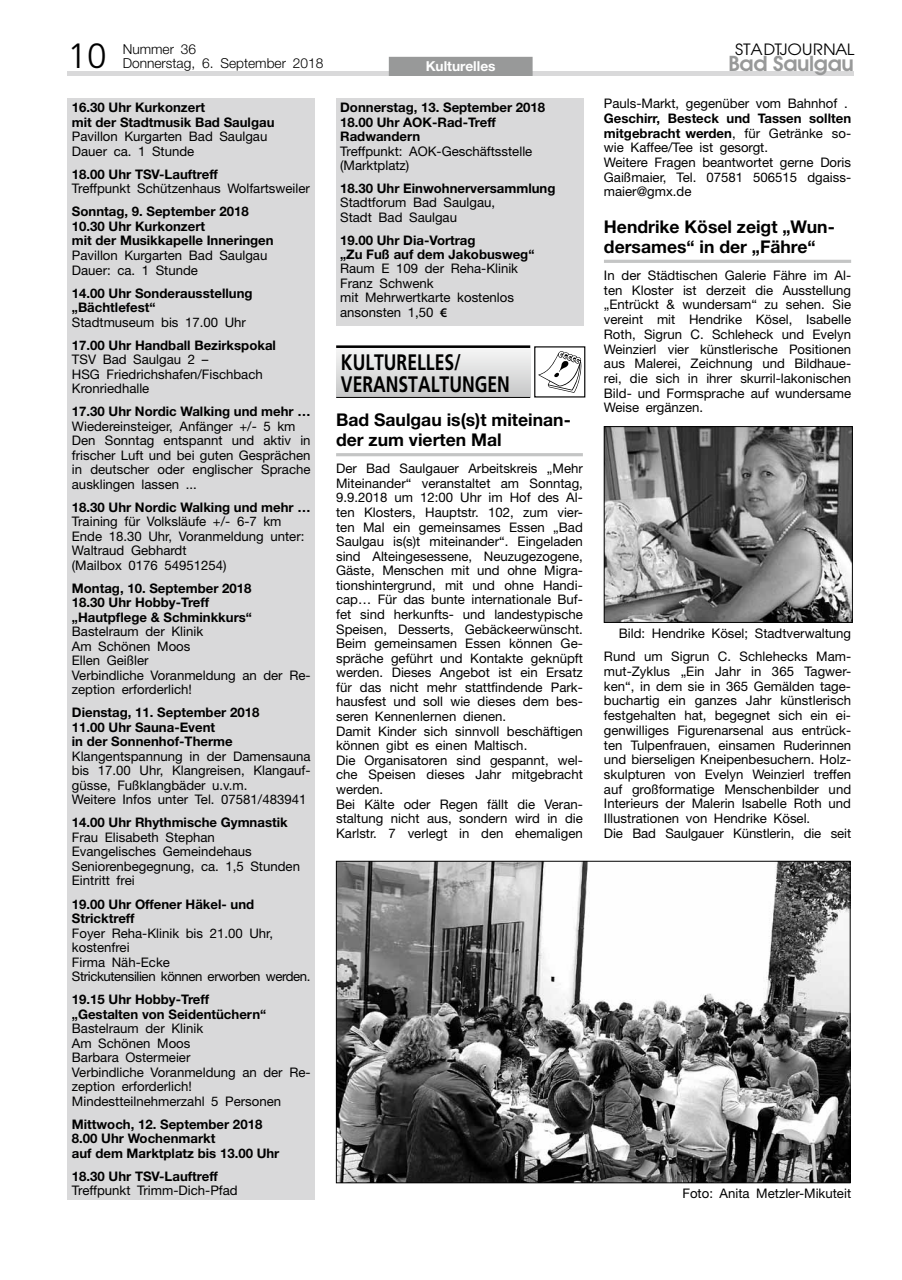
<style>
.page{position:relative;width:902px;height:1280px;background:#fff}
.page>*{position:absolute;margin:0;border:0;box-sizing:border-box;transform-origin:0 0}
.t1{font:300 35.1px "Frutiger";color:#000}
.t2{font:700 22.35px/21.8px "Frutiger";color:#000;scale:.78 1}
.t3{font:600 21.45px "Avant Garde Two BQ";letter-spacing:-.02em;color:#989999}
.t4{font:700 17.55px/19.5px "Helvetica Neue";color:#000}
.t5{font:16.35px "Avant Garde Two BQ";color:#000;scale:1.08 1}
.t6{font:300 13.65px/13.5px "Helvetica Neue";color:#000}
.t7{font:700 13.65px "Helvetica Neue";color:#fff}
.t8{font:13.2px/14.5px "Helvetica Neue";color:#000}
.t9{font:700 13.2px/14.5px "Helvetica Neue";color:#000}
.s1{font-family:"Myriad Pro";font-weight:600}
.s2{font-weight:700}
</style>
<div class="page">
<div style="left:68px;top:71px;width:785px;height:5px;background:#d9d9da"></div>
<div style="left:389px;top:57px;width:143px;height:19px;background:#989999"></div>
<div style="left:68px;top:98px;width:247px;height:1101px;background:#d9d9da"></div>
<div style="left:336px;top:98px;width:247px;height:227px;background:#d9d9da"></div>
<hr style="left:604px;top:260px;width:247px;height:3px;background:#c4c5c5">
<img style="left:606px;top:428px;width:244px;height:193px">
<div style="left:604px;top:426px;width:248px;height:197px;border:1px solid #000"></div>
<hr style="left:336px;top:453px;width:247px;height:3px;background:#c4c5c5">
<div style="left:336px;top:348px;width:194px;height:48px;background:linear-gradient(to bottom,#f6f6f6,#c8c9c9)"></div>
<div style="left:534px;top:346px;width:51px;height:51px;border:1px solid #000"></div>
<svg style="left:538px;top:351px;width:44px;height:42px"></svg>
<hr style="left:336px;top:345px;width:194px;height:3px;background:#000">
<hr style="left:336px;top:397px;width:194px;height:1px;background:#000">
<img style="left:338px;top:863px;width:510px;height:318px">
<div style="left:336px;top:861px;width:514px;height:322px;border:1px solid #000"></div>
<h1 class="t1" style="left:68px;top:36px;width:41px">10</h1>
<p class="t6" style="left:123px;top:42px;width:202px">Nummer 36<br>Donnerstag, 6. September 2018</p>
<p class="t5" style="left:735px;top:40px;width:112px">STADTJOURNAL</p>
<p class="t7" style="left:425px;top:58px;width:71px">Kulturelles</p>
<h3 class="t3" style="left:728px;top:51px;width:127px">Bad Saulgau</h3>
<p class="t9" style="left:72px;top:100px;width:204px">16.30 Uhr Kurkonzert<br>mit der Stadtmusik Bad Saulgau</p>
<p class="t8" style="left:72px;top:129px;width:197px">Pavillon Kurgarten Bad Saulgau<br>Dauer ca. 1 Stunde</p>
<p class="t9" style="left:72px;top:167px;width:147px">18.00 Uhr TSV-Lauftreff</p>
<p class="t8" style="left:72px;top:181px;width:239px">Treffpunkt Schützenhaus Wolfartsweiler</p>
<p class="t9" style="left:72px;top:204px;width:203px">Sonntag, 9. September 2018<br>10.30 Uhr Kurkonzert<br>mit der Musikkapelle Inneringen</p>
<p class="t8" style="left:72px;top:248px;width:197px">Pavillon Kurgarten Bad Saulgau<br>Dauer: ca. 1 Stunde</p>
<p class="t9" style="left:72px;top:285px;width:182px">14.00 Uhr Sonderausstellung „Bächtlefest“</p>
<p class="t8" style="left:72px;top:314px;width:176px">Stadtmuseum bis 17.00 Uhr</p>
<p class="t9" style="left:72px;top:337px;width:205px">17.00 Uhr Handball Bezirkspokal</p>
<p class="t8" style="left:72px;top:352px;width:192px">TSV Bad Saulgau 2 –<br>HSG Friedrichshafen/Fischbach<br>Kronriedhalle</p>
<p class="t9" style="left:72px;top:404px;width:240px">17.30 Uhr Nordic Walking und mehr …</p>
<p class="t8" style="left:72px;top:418px;width:240px">Wiedereinsteiger, Anfänger +/- 5 km Den Sonntag entspannt und aktiv in frischer Luft und bei guten Gesprächen in deutscher oder englischer Sprache ausklingen lassen ...</p>
<p class="t9" style="left:72px;top:499px;width:240px">18.30 Uhr Nordic Walking und mehr …</p>
<p class="t8" style="left:72px;top:514px;width:234px">Training für Volksläufe +/- 6-7 km<br>Ende 18.30 Uhr, Voranmeldung unter:<br>Waltraud Gebhardt<br>(Mailbox 0176 54951254)</p>
<p class="t9" style="left:72px;top:580px;width:182px">Montag, 10. September 2018<br>18.30 Uhr Hobby-Treff „Hautpflege &amp; Schminkkurs“</p>
<p class="t8" style="left:72px;top:624px;width:240px">Bastelraum der Klinik<br>Am Schönen Moos<br>Ellen Geißler<br>Verbindliche Voranmeldung an der Re&shy;zeption erforderlich!</p>
<p class="t9" style="left:72px;top:705px;width:189px">Dienstag, 11. September 2018<br>11.00 Uhr Sauna-Event<br>in der Sonnenhof-Therme</p>
<p class="t8" style="left:72px;top:749px;width:240px">Klangentspannung in der Damensauna bis 17.00 Uhr, Klangreisen, Klangauf&shy;güsse, Fußklangbäder u.v.m.<br>Weitere Infos unter Tel. 07581/483941</p>
<p class="t9" style="left:72px;top:815px;width:217px">14.00 Uhr Rhythmische Gymnastik</p>
<p class="t8" style="left:72px;top:830px;width:230px">Frau Elisabeth Stephan<br>Evangelisches Gemeindehaus<br>Seniorenbegegnung, ca. 1,5 Stunden<br>Eintritt frei</p>
<p class="t9" style="left:72px;top:896px;width:184px">19.00 Uhr Offener Häkel- und<br>Stricktreff</p>
<p class="t8" style="left:72px;top:925px;width:240px">Foyer Reha-Klinik bis 21.00 Uhr, kostenfrei<br>Firma Näh-Ecke<br>Strickutensilien können erworben werden.</p>
<p class="t9" style="left:72px;top:992px;width:196px">19.15 Uhr Hobby-Treff „Gestalten von Seidentüchern“</p>
<p class="t8" style="left:72px;top:1021px;width:240px">Bastelraum der Klinik<br>Am Schönen Moos<br>Barbara Ostermeier<br>Verbindliche Voranmeldung an der Re&shy;zeption erforderlich!<br>Mindestteilnehmerzahl 5 Personen</p>
<p class="t9" style="left:72px;top:1116px;width:209px">Mittwoch, 12. September 2018<br>8.00 Uhr Wochenmarkt<br>auf dem Marktplatz bis 13.00 Uhr</p>
<p class="t9" style="left:72px;top:1168px;width:147px">18.30 Uhr TSV-Lauftreff</p>
<p class="t8" style="left:72px;top:1183px;width:167px">Treffpunkt Trimm-Dich-Pfad</p>
<p class="t9" style="left:340px;top:100px;width:207px">Donnerstag, 13. September 2018<br>18.00 Uhr AOK-Rad-Treff<br>Radwandern</p>
<p class="t8" style="left:340px;top:143px;width:194px">Treffpunkt: AOK-Geschäftsstelle (Marktplatz)</p>
<p class="t9" style="left:340px;top:181px;width:217px">18.30 Uhr Einwohnerversammlung</p>
<p class="t8" style="left:340px;top:195px;width:156px">Stadtforum Bad Saulgau,<br>Stadt Bad Saulgau</p>
<p class="t9" style="left:340px;top:232px;width:196px">19.00 Uhr Dia-Vortrag<br>„Zu Fuß auf dem Jakobusweg“</p>
<p class="t8" style="left:340px;top:261px;width:179px">Raum E 109 der Reha-Klinik<br>Franz Schwenk<br>mit Mehrwertkarte kostenlos ansonsten 1,50 <span class="s1">€</span></p>
<h2 class="t2" style="left:341px;top:351px;width:218px">KULTURELLES/<br>VERANSTALTUNGEN</h2>
<h3 class="t4" style="left:336px;top:410px;width:236px">Bad Saulgau is(s)t miteinan&shy;der zum vierten Mal</h3>
<p class="t8" style="left:336px;top:461px;width:248px">Der Bad Saulgauer Arbeitskreis „Mehr Miteinander“ veranstaltet am Sonntag, 9.9.2018 um 12:00 Uhr im Hof des Al&shy;ten Klosters, Hauptstr. 102, zum vier&shy;ten Mal ein gemeinsames Essen „Bad Saulgau is(s)t miteinander“. Eingeladen sind Alteingesessene, Neuzugezogene, Gäste, Menschen mit und ohne Migra&shy;tionshintergrund, mit und ohne Handi&shy;cap… Für das bunte internationale Buf&shy;fet sind herkunfts- und landestypische Speisen, Desserts, Gebäckeerwünscht.<br>Beim gemeinsamen Essen können Ge&shy;spräche geführt und Kontakte geknüpft werden. Dieses Angebot ist ein Ersatz für das nicht mehr stattfindende Park&shy;hausfest und soll wie dieses dem bes&shy;seren Kennenlernen dienen.<br>Damit Kinder sich sinnvoll beschäftigen können gibt es einen Maltisch.<br>Die Organisatoren sind gespannt, wel&shy;che Speisen dieses Jahr mitgebracht werden.<br>Bei Kälte oder Regen fällt die Veran&shy;staltung nicht aus, sondern wird in die Karlstr. 7 verlegt in den ehemaligen</p>
<p class="t8" style="left:604px;top:96px;width:245px">Pauls-Markt, gegenüber vom Bahnhof .</p>
<p class="t8" style="left:604px;top:111px;width:249px"><span class="s2">Geschirr, Besteck und Tassen sollten mitgebracht werden</span>, für Getränke so&shy;wie Kaffee/Tee ist gesorgt.<br>Weitere Fragen beantwortet gerne Doris<br>Gaißmaier, Tel. 07581 506515 dgaiss&shy;maier@gmx.de</p>
<h3 class="t4" style="left:604px;top:217px;width:232px">Hendrike Kösel zeigt „Wun&shy;dersames“ in der „Fähre“</h3>
<p class="t8" style="left:604px;top:268px;width:249px;text-align:justify">In der Städtischen Galerie Fähre im Al&shy;ten Kloster ist derzeit die Ausstellung „Entrückt &amp; wundersam“ zu sehen. Sie vereint mit Hendrike Kösel, Isabelle Roth, Sigrun C. Schleheck und Evelyn Weinzierl vier künstlerische Positionen aus Malerei, Zeichnung und Bildhaue&shy;rei, die sich in ihrer skurril-lakonischen Bild- und Formsprache auf wundersame Weise ergänzen.</p>
<p class="t8" style="left:604px;top:621px;width:249px;line-height:23.2px;text-align:right">Bild: Hendrike Kösel; Stadtverwaltung<br>Rund um Sigrun C. Schlehecks Mam-</p>
<p class="t8" style="left:604px;top:664px;width:249px">mut-Zyklus „Ein Jahr in 365 Tagwer&shy;ken“, in dem sie in 365 Gemälden tage&shy;buchartig ein ganzes Jahr künstlerisch festgehalten hat, begegnet sich ein ei&shy;genwilliges Figurenarsenal aus entrück&shy;ten Tulpenfrauen, einsamen Ruderinnen und bierseligen Kneipenbesuchern. Holz&shy;skulpturen von Evelyn Weinzierl treffen auf großformatige Menschenbilder und Interieurs der Malerin Isabelle Roth und Illustrationen von Hendrike Kösel.<br>Die Bad Saulgauer Künstlerin, die seit</p>
<p class="t8" style="left:682px;top:1186px;width:170px">Foto: Anita Metzler-Mikuteit</p>
</div>
